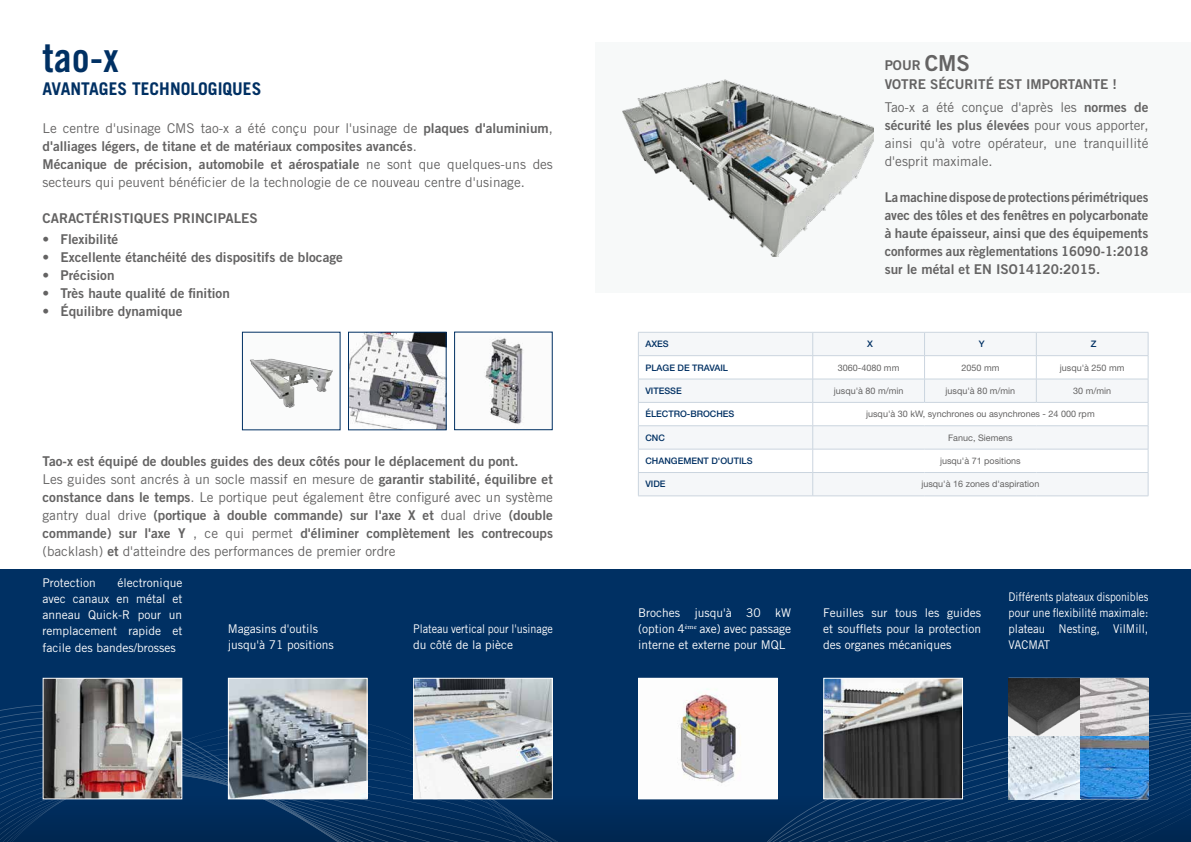
<style>
.page{position:relative;width:1191px;height:842px;background:#fff}
.page>*{position:absolute;margin:0;border:0;box-sizing:border-box;transform-origin:0 0}
.t1{font:40.5px "Trade Gothic LT Std Bd Cn 20";color:#003063}
.t2{font:700 17.5px "Trade Gothic LT Std";color:#003063}
.t3{font:13.5px/18px "Trade Gothic LT Std Bd 2";color:#646363}
.t4{font:13.5px/18px "Trade Gothic LT Std";color:#646363}
.t5{font:13.5px/18px "Trade Gothic LT Std Bd 2";color:#646363;text-align:justify;scale:.95 1}
.t6{font:12px/16px "Trade Gothic LT Std";color:#fff;text-align:justify}
.t7{font:12px/16px "Trade Gothic LT Std";color:#fff;text-align:justify;scale:.87 1}
.t8{font:12px/16px "Trade Gothic LT Std";color:#fff;scale:.9 1}
.t9{font:9px "Helvetica Neue LT Std";color:#646363}
.t10{font:500 9px "Helvetica Neue LT Std";color:#003063}
.s1{font-family:"Trade Gothic LT Std Bd 2"}
.s2{font-family:"Trade Gothic LT Std"}
.s3{font-size:22px}
</style>
<div class="page">
<div style="left:595px;top:43px;width:596px;height:250px;background:#f7f9f9"></div>
<div style="left:0;top:569px;width:1191px;height:273px;background:#003063"></div>
<svg style="left:0;top:711px;width:1191px;height:131px"></svg>
<img style="left:484px;top:338px;width:40px;height:87px">
<div style="left:454px;top:332px;width:99px;height:98px;border:1px solid #003063"></div>
<img style="left:350px;top:334px;width:94px;height:94px">
<div style="left:348px;top:332px;width:98px;height:98px;border:1px solid #003063"></div>
<div style="left:242px;top:332px;width:98px;height:98px;background:#fafbfb"></div>
<img style="left:250px;top:358px;width:82px;height:50px">
<svg style="left:639px;top:333px;width:508px;height:163px;fill:#f5f7f9"></svg>
<hr style="left:638px;top:332px;width:174px;height:1px;background:#cbd5df">
<hr style="left:812px;top:332px;width:112px;height:1px;background:#cbd5df">
<hr style="left:924px;top:332px;width:112px;height:1px;background:#cbd5df">
<hr style="left:1036px;top:332px;width:112px;height:1px;background:#cbd5df">
<hr style="left:638px;top:355px;width:174px;height:1px;background:#cbd5df">
<hr style="left:812px;top:355px;width:112px;height:1px;background:#cbd5df">
<hr style="left:924px;top:355px;width:112px;height:1px;background:#cbd5df">
<hr style="left:1036px;top:355px;width:112px;height:1px;background:#cbd5df">
<hr style="left:638px;top:379px;width:174px;height:1px;background:#cbd5df">
<hr style="left:812px;top:379px;width:112px;height:1px;background:#cbd5df">
<hr style="left:924px;top:379px;width:112px;height:1px;background:#cbd5df">
<svg style="left:924px;top:333px;width:1px;height:69px"></svg>
<hr style="left:1036px;top:379px;width:112px;height:1px;background:#cbd5df">
<svg style="left:1036px;top:333px;width:1px;height:69px"></svg>
<hr style="left:638px;top:402px;width:174px;height:1px;background:#cbd5df">
<hr style="left:812px;top:402px;width:112px;height:1px;background:#cbd5df">
<hr style="left:924px;top:402px;width:112px;height:1px;background:#cbd5df">
<hr style="left:1036px;top:402px;width:112px;height:1px;background:#cbd5df">
<hr style="left:638px;top:425px;width:174px;height:1px;background:#cbd5df">
<hr style="left:812px;top:425px;width:112px;height:1px;background:#cbd5df">
<hr style="left:924px;top:425px;width:112px;height:1px;background:#cbd5df">
<hr style="left:1036px;top:425px;width:112px;height:1px;background:#cbd5df">
<hr style="left:638px;top:449px;width:174px;height:1px;background:#cbd5df">
<hr style="left:812px;top:449px;width:112px;height:1px;background:#cbd5df">
<hr style="left:924px;top:449px;width:112px;height:1px;background:#cbd5df">
<hr style="left:1036px;top:449px;width:112px;height:1px;background:#cbd5df">
<hr style="left:638px;top:472px;width:174px;height:1px;background:#cbd5df">
<svg style="left:638px;top:333px;width:1px;height:163px"></svg>
<hr style="left:812px;top:472px;width:112px;height:1px;background:#cbd5df">
<svg style="left:812px;top:333px;width:1px;height:163px"></svg>
<hr style="left:924px;top:472px;width:112px;height:1px;background:#cbd5df">
<hr style="left:1036px;top:472px;width:112px;height:1px;background:#cbd5df">
<svg style="left:1147px;top:333px;width:1px;height:163px"></svg>
<hr style="left:638px;top:496px;width:174px;height:1px;background:#cbd5df">
<hr style="left:812px;top:496px;width:112px;height:1px;background:#cbd5df">
<hr style="left:924px;top:496px;width:112px;height:1px;background:#cbd5df">
<hr style="left:1036px;top:496px;width:112px;height:1px;background:#cbd5df">
<img style="left:45px;top:680px;width:135px;height:117px">
<div style="left:43px;top:678px;width:139px;height:121px;border:1px solid #fff"></div>
<img style="left:230px;top:680px;width:135px;height:117px">
<div style="left:228px;top:678px;width:139px;height:121px;border:1px solid #fff"></div>
<img style="left:640px;top:680px;width:136px;height:117px">
<div style="left:638px;top:678px;width:140px;height:121px;border:1px solid #fff"></div>
<img style="left:415px;top:680px;width:136px;height:117px">
<div style="left:413px;top:678px;width:140px;height:121px;border:1px solid #fff"></div>
<img style="left:825px;top:680px;width:136px;height:117px">
<div style="left:823px;top:678px;width:140px;height:121px;border:1px solid #fff"></div>
<img style="left:1008px;top:737px;width:72px;height:62px">
<img style="left:1080px;top:678px;width:68px;height:121px">
<img style="left:1008px;top:679px;width:71px;height:56px">
<img style="left:622px;top:79px;width:251px;height:177px">
<h1 class="t1" style="left:43px;top:33px;width:78px">tao-x</h1>
<p class="t2" style="left:43px;top:78px;width:220px">AVANTAGES TECHNOLOGIQUES</p>
<p class="t4" style="left:43px;top:119px;width:512px">Le centre d'usinage CMS tao-x a été conçu pour l'usinage de <span class="s1">plaques d'aluminium</span>,</p>
<p class="t3" style="left:43px;top:137px;width:512px">d'alliages légers, de titane et de matériaux composites avancés<span class="s2">.<br></span>Mécanique de précision, automobile et aérospatiale <span class="s2">ne sont que quelques-uns des</span></p>
<p class="t4" style="left:43px;top:173px;width:484px">secteurs qui peuvent bénéficier de la technologie de ce nouveau centre d'usinage.</p>
<p class="t3" style="left:43px;top:209px;width:217px">CARACTÉRISTIQUES PRINCIPALES</p>
<p class="t3" style="left:43px;top:229px;width:77px">• Flexibilité</p>
<p class="t3" style="left:43px;top:247px;width:302px">• Excellente étanchéité des dispositifs de blocage</p>
<p class="t3" style="left:43px;top:265px;width:73px">• Précision</p>
<p class="t3" style="left:43px;top:283px;width:189px">• Très haute qualité de finition</p>
<p class="t3" style="left:43px;top:301px;width:141px">• Équilibre dynamique</p>
<p class="t3" style="left:43px;top:452px;width:477px">Tao-x est équipé de doubles guides des deux côtés pour le déplacement du pont.</p>
<p class="t4" style="left:43px;top:470px;width:512px">Les guides sont ancrés à un socle massif en mesure de <span class="s1">garantir stabilité, équilibre et constance dans le temps</span>. Le portique peut également être configuré avec un système</p>
<p class="t3" style="left:43px;top:506px;width:512px"><span class="s2">gantry dual drive</span> (portique à double commande) sur l'axe X et <span class="s2">dual drive</span> (double commande) sur l'axe Y <span class="s2">, ce qui permet</span> d'éliminer complètement les contrecoups</p>
<p class="t4" style="left:43px;top:542px;width:354px">(backlash) <span class="s1">et</span> d'atteindre des performances de premier ordre</p>
<p class="t6" style="left:43px;top:574px;width:141px;text-indent:75px">électronique avec canaux en métal et anneau Quick-R pour un remplacement rapide et facile des bandes/brosses</p>
<p class="t6" style="left:43px;top:575px;width:55px">Protection</p>
<p class="t6" style="left:228px;top:621px;width:107px">Magasins d'outils jusqu'à 71 positions</p>
<p class="t8" style="left:413px;top:621px;width:157px">Plateau vertical pour l'usinage du côté de la pièce</p>
<p class="t3" style="left:884px;top:56px;width:234px">POUR <span class="s3">CMS<br></span>VOTRE SÉCURITÉ EST IMPORTANTE !</p>
<p class="t4" style="left:884px;top:98px;width:265px">Tao-x a été conçue d'après les <span class="s1">normes de</span></p>
<p class="t3" style="left:884px;top:116px;width:265px">sécurité les plus élevées <span class="s2">pour vous apporter,</span></p>
<p class="t4" style="left:884px;top:134px;width:265px">ainsi qu'à votre opérateur, une tranquillité d'esprit maximale.</p>
<p class="t5" style="left:884px;top:188px;width:279px">La machine dispose de protections périmétriques avec des tôles et des fenêtres en polycarbonate à haute épaisseur, ainsi que des équipements conformes aux règlementations 16090-1:2018 sur le métal et EN ISO14120:2015.</p>
<p class="t10" style="left:645px;top:339px;width:25px">AXES</p>
<p class="t10" style="left:867px;top:339px;width:7px">X</p>
<p class="t10" style="left:979px;top:339px;width:7px">Y</p>
<p class="t10" style="left:1090px;top:339px;width:7px">Z</p>
<p class="t10" style="left:645px;top:362px;width:84px">PLAGE DE TRAVAIL</p>
<p class="t9" style="left:838px;top:362px;width:63px">3060-4080 mm</p>
<p class="t9" style="left:961px;top:362px;width:39px">2050 mm</p>
<p class="t9" style="left:1060px;top:362px;width:66px">jusqu'à 250 mm</p>
<p class="t10" style="left:645px;top:385px;width:38px">VITESSE</p>
<p class="t9" style="left:834px;top:385px;width:71px">jusqu'à 80 m/min</p>
<p class="t9" style="left:945px;top:385px;width:71px">jusqu'à 80 m/min</p>
<p class="t9" style="left:1073px;top:385px;width:39px">30 m/min</p>
<p class="t10" style="left:645px;top:409px;width:91px">ÉLECTRO-BROCHES</p>
<p class="t9" style="left:866px;top:409px;width:230px">jusqu'à 30 kW, synchrones ou asynchrones - 24 000 rpm</p>
<p class="t10" style="left:645px;top:432px;width:21px">CNC</p>
<p class="t9" style="left:948px;top:432px;width:66px">Fanuc, Siemens</p>
<p class="t10" style="left:645px;top:455px;width:109px">CHANGEMENT D'OUTILS</p>
<p class="t9" style="left:940px;top:455px;width:82px">jusqu'à 71 positions</p>
<p class="t10" style="left:645px;top:479px;width:22px">VIDE</p>
<p class="t9" style="left:921px;top:479px;width:119px">jusqu'à 16 zones d'aspiration</p>
<p class="t6" style="left:638px;top:605px;width:155px">Broches jusqu'à 30 kW (option 4<sup>ème</sup> axe) avec passage interne et externe pour MQL</p>
<p class="t6" style="left:823px;top:605px;width:159px">Feuilles sur tous les guides et soufflets pour la protection des organes mécaniques</p>
<p class="t7" style="left:1008px;top:589px;width:162px">Différents plateaux disponibles pour une flexibilité maximale: plateau Nesting, VilMill, VACMAT</p>
</div>
